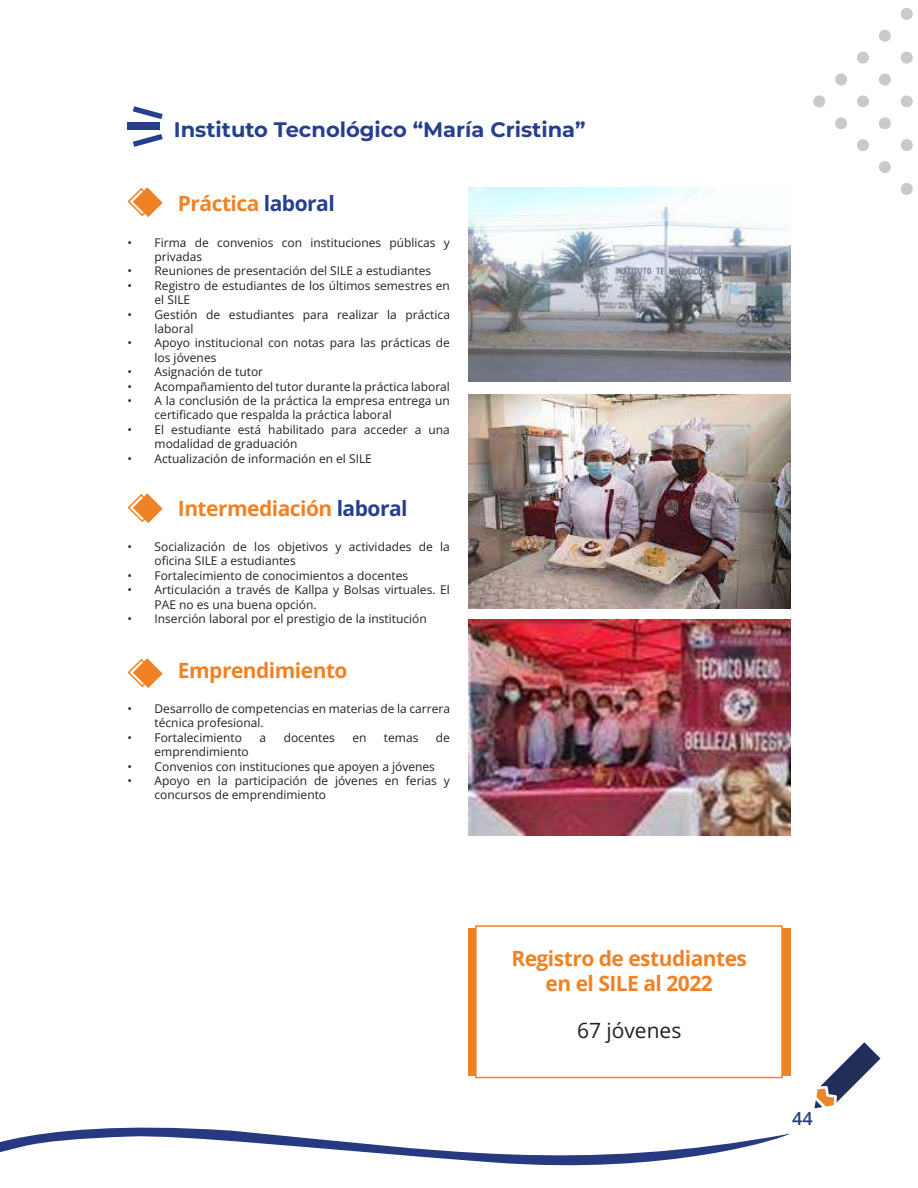
<style>
.page{position:relative;width:918px;height:1188px;background:#fff}
.page>*{position:absolute;margin:0;border:0;box-sizing:border-box;transform-origin:0 0}
.t1{font:700 21px/25.2px "Open Sans";letter-spacing:-.025em;color:#f08226;text-align:center}
.t2{font:700 21px "Montserrat";color:#253f8e}
.t3{font:21px "Open Sans";color:#231f20}
.t4{font:600 18px "Open Sans";color:#273a81}
.t5{font:12px/14.4px "Open Sans";color:#231f20}
.s1{color:#253f8e}
</style>
<div class="page">
<svg style="left:0;top:1127px;width:790px;height:39px"></svg>
<svg style="left:814px;top:1042px;width:67px;height:66px"></svg>
<svg style="left:900px;top:8px;width:13px;height:12px"></svg>
<svg style="left:879px;top:29px;width:12px;height:13px"></svg>
<svg style="left:900px;top:51px;width:13px;height:13px"></svg>
<svg style="left:857px;top:51px;width:12px;height:13px"></svg>
<svg style="left:879px;top:73px;width:12px;height:13px"></svg>
<svg style="left:900px;top:95px;width:13px;height:13px"></svg>
<svg style="left:835px;top:73px;width:12px;height:13px"></svg>
<svg style="left:857px;top:95px;width:12px;height:13px"></svg>
<svg style="left:879px;top:117px;width:12px;height:13px"></svg>
<svg style="left:900px;top:139px;width:13px;height:12px"></svg>
<svg style="left:813px;top:95px;width:12px;height:13px"></svg>
<svg style="left:835px;top:117px;width:12px;height:13px"></svg>
<svg style="left:857px;top:139px;width:12px;height:12px"></svg>
<svg style="left:879px;top:161px;width:12px;height:12px"></svg>
<svg style="left:900px;top:183px;width:13px;height:12px"></svg>
<div style="left:468px;top:928px;width:322px;height:148px;background:#f08226"></div>
<div style="left:475px;top:925px;width:308px;height:153px;background:#fff;border:2px solid #f08226"></div>
<svg style="left:127px;top:187px;width:36px;height:30px"></svg>
<svg style="left:127px;top:493px;width:36px;height:30px"></svg>
<svg style="left:127px;top:658px;width:36px;height:30px"></svg>
<div style="left:128px;top:123px;width:32px;height:7px;background:#253f8e"></div>
<svg style="left:133px;top:106px;width:30px;height:13px"></svg>
<svg style="left:133px;top:134px;width:30px;height:13px"></svg>
<img style="left:468px;top:187px;width:322px;height:194px">
<img style="left:468px;top:394px;width:322px;height:215px">
<img style="left:468px;top:619px;width:322px;height:216px">
<h1 class="t2" style="left:174px;top:115px;width:413px">Instituto Tecnológico “María Cristina”</h1>
<h1 class="t1" style="left:178px;top:191px;width:158px">Práctica <span class="s1">laboral</span></h1>
<p class="t5" style="left:155px;top:235px;width:297px;text-indent:-27px">• Firma de convenios con instituciones públicas y privadas</p>
<p class="t5" style="left:128px;top:263px;width:305px">• Reuniones de presentación del SILE a estudiantes</p>
<p class="t5" style="left:155px;top:278px;width:297px;text-indent:-27px">• Registro de estudiantes de los últimos semestres en el SILE</p>
<p class="t5" style="left:155px;top:307px;width:297px;text-indent:-27px">• Gestión de estudiantes para realizar la práctica laboral</p>
<p class="t5" style="left:155px;top:335px;width:297px;text-indent:-27px">• Apoyo institucional con notas para las prácticas de los jóvenes</p>
<p class="t5" style="left:128px;top:364px;width:137px">• Asignación de tutor</p>
<p class="t5" style="left:128px;top:379px;width:324px">• Acompañamiento del tutor durante la práctica laboral</p>
<p class="t5" style="left:155px;top:393px;width:297px;text-indent:-27px">• A la conclusión de la práctica la empresa entrega un certificado que respalda la práctica laboral</p>
<p class="t5" style="left:155px;top:422px;width:297px;text-indent:-27px">• El estudiante está habilitado para acceder a una modalidad de graduación</p>
<p class="t5" style="left:128px;top:451px;width:246px">• Actualización de información en el SILE</p>
<h1 class="t1" style="left:178px;top:495px;width:231px">Intermediación <span class="s1">laboral</span></h1>
<p class="t5" style="left:155px;top:539px;width:297px;text-indent:-27px">• Socialización de los objetivos y actividades de la oficina SILE a estudiantes</p>
<p class="t5" style="left:128px;top:568px;width:282px">• Fortalecimiento de conocimientos a docentes</p>
<p class="t5" style="left:155px;top:582px;width:297px;text-indent:-27px">• Articulación a través de Kallpa y Bolsas virtuales. El<br>PAE no es una buena opción.</p>
<p class="t5" style="left:128px;top:611px;width:301px">• Inserción laboral por el prestigio de la institución</p>
<h1 class="t1" style="left:178px;top:657px;width:171px">Emprendimiento</h1>
<p class="t5" style="left:155px;top:701px;width:297px;text-indent:-27px">• Desarrollo de competencias en materias de la carrera técnica profesional.</p>
<p class="t5" style="left:128px;top:730px;width:116px">• Fortalecimiento</p>
<p class="t5" style="left:260px;top:730px;width:8px">a</p>
<p class="t5" style="left:284px;top:730px;width:53px">docentes</p>
<p class="t5" style="left:352px;top:730px;width:16px">en</p>
<p class="t5" style="left:384px;top:730px;width:36px">temas</p>
<p class="t5" style="left:436px;top:730px;width:16px">de</p>
<p class="t5" style="left:155px;top:744px;width:96px">emprendimiento</p>
<p class="t5" style="left:128px;top:759px;width:309px">• Convenios con instituciones que apoyen a jóvenes</p>
<p class="t5" style="left:155px;top:773px;width:297px;text-indent:-27px">• Apoyo en la participación de jóvenes en ferias y concursos de emprendimiento</p>
<h1 class="t1" style="left:511px;top:945px;width:237px">Registro de estudiantes en el SILE al 2022</h1>
<h1 class="t3" style="left:577px;top:1016px;width:106px">67 jóvenes</h1>
<h2 class="t4" style="left:792px;top:1106px;width:22px">44</h2>
</div>
